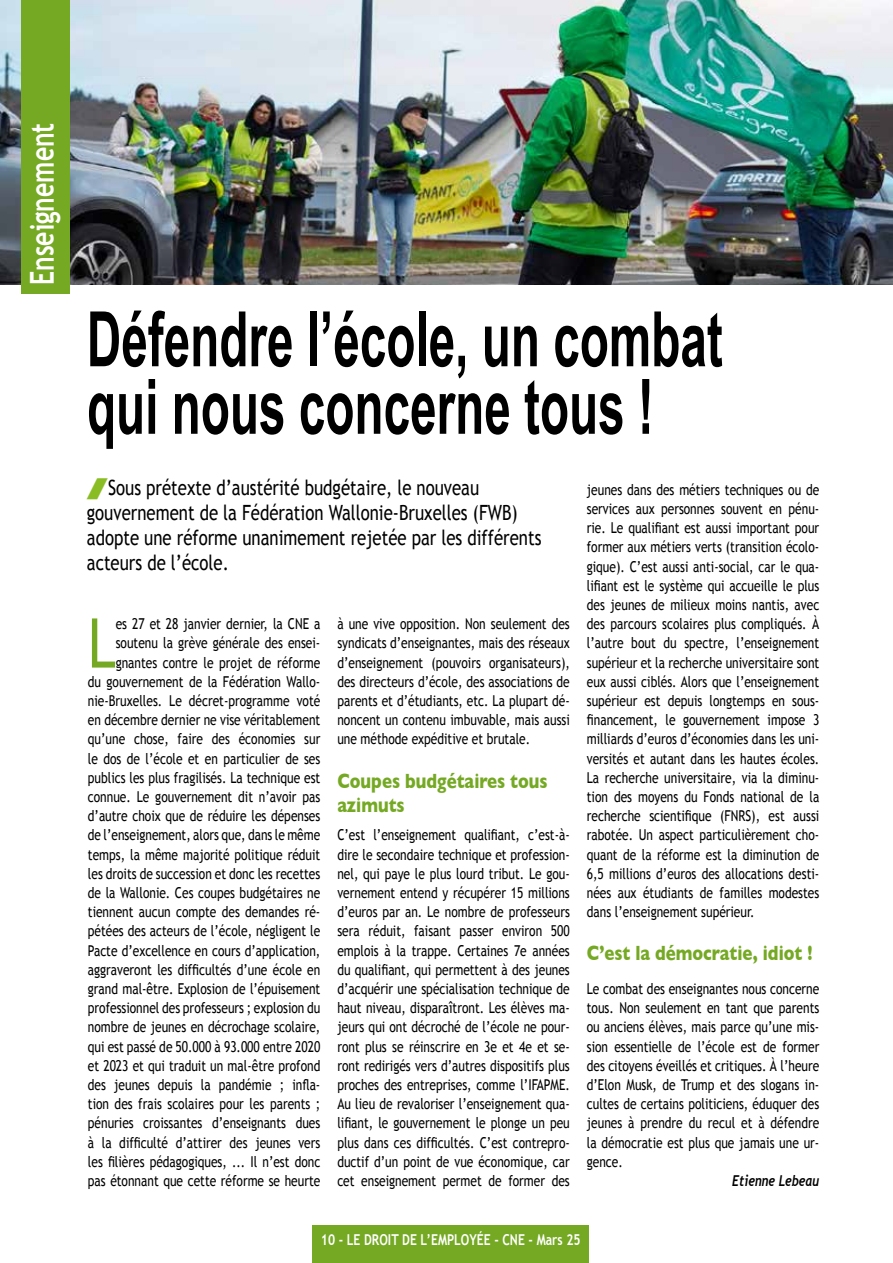
<style>
.page{position:relative;width:893px;height:1263px;background:#fff}
.page>*{position:absolute;margin:0;border:0;box-sizing:border-box;transform-origin:0 0}
.t1{font:700 76.5px/67.5px "Arial Narrow";color:#000;scale:.76 1}
.t2{font:68.7px "Trebuchet MS";color:#75a924;scale:.8 1}
.t3{font:700 33px "Trebuchet MS";color:#fff;scale:.75 1}
.t4{font:21px/25.2px "Trebuchet MS";color:#000;scale:.8 1}
.t5{font:700 21px/24px "Gill Sans";color:#75a924;scale:.8 1}
.t6{font:15px/19.2px "Trebuchet MS";color:#000;text-align:justify;scale:.8 1}
.t7{font:700 15px "Trebuchet MS";color:#fff;scale:.81 1}
.t8{font:italic 700 15px "Trebuchet";color:#000;scale:.8 1}
</style>
<div class="page">
<div style="left:312px;top:1225px;width:277px;height:38px;background:#75a924"></div>
<img style="left:0;top:0;width:893px;height:285px">
<div style="left:21px;top:0;width:48px;height:293px;background:#75a924"></div>
<h3 class="t3" style="left:21px;top:285px;width:218px;rotate:-90deg">Enseignement</h3>
<h1 class="t1" style="left:87px;top:302px;width:838px">Défendre l’école, un combat qui nous concerne tous !</h1>
<h3 class="t4" style="left:87px;top:475px;width:570px;text-indent:21px">Sous prétexte d’austérité budgétaire, le nouveau gouvernement de la Fédération Wallonie-Bruxelles (FWB) adopte une réforme unanimement rejetée par les différents acteurs de l’école.</h3>
<p class="t6" style="left:587px;top:480px;width:292px">jeunes dans des métiers techniques ou de services aux personnes souvent en pénu&shy;rie. Le qualifiant est aussi important pour former aux métiers verts (transition écolo&shy;gique). C’est aussi anti-social, car le qua&shy;lifiant est le système qui accueille le plus des jeunes de milieux moins nantis, avec des parcours scolaires plus compliqués. À l’autre bout du spectre, l’enseignement supérieur et la recherche universitaire sont eux aussi ciblés. Alors que l’enseignement supérieur est depuis longtemps en sous&shy;financement, le gouvernement impose 3 milliards d’euros d’économies dans les uni&shy;versités et autant dans les hautes écoles.<br>La recherche universitaire, via la diminu&shy;tion des moyens du Fonds national de la recherche scientifique (FNRS), est aussi rabotée. Un aspect particulièrement cho&shy;quant de la réforme est la diminution de 6,5 millions d’euros des allocations desti&shy;nées aux étudiants de familles modestes dans l’enseignement supérieur.</p>
<h3 class="t5" style="left:587px;top:941px;width:284px">C’est la démocratie, idiot !</h3>
<p class="t6" style="left:587px;top:979px;width:292px">Le combat des enseignantes nous concerne tous. Non seulement en tant que parents ou anciens élèves, mais parce qu’une mis&shy;sion essentielle de l’école est de former des citoyens éveillés et critiques. À l’heure d’Elon Musk, de Trump et des slogans in&shy;cultes de certains politiciens, éduquer des jeunes à prendre du recul et à défendre la démocratie est plus que jamais une ur&shy;gence.</p>
<p class="t8" style="left:732px;top:1171px;width:110px">Etienne Lebeau</p>
<p class="t6" style="left:88px;top:614px;width:292px;text-align:right">es 27 et 28 janvier dernier, la CNE a soutenu la grève générale des ensei&shy;gnantes contre le projet de réforme<br>du gouvernement de la Fédération Wallo&shy;nie-Bruxelles. Le décret-programme voté en décembre dernier ne vise véritablement qu’une chose, faire des économies sur le dos de l’école et en particulier de ses publics les plus fragilisés. La technique est connue. Le gouvernement dit n’avoir pas d’autre choix que de réduire les dépenses de l’enseignement, alors que, dans le même temps, la même majorité politique réduit les droits de succession et donc les recettes de la Wallonie. Ces coupes budgétaires ne tiennent aucun compte des demandes ré&shy;pétées des acteurs de l’école, négligent le Pacte d’excellence en cours d’application, aggraveront les difficultés d’une école en grand mal-être. Explosion de l’épuisement professionnel des professeurs ; explosion du nombre de jeunes en décrochage scolaire, qui est passé de 50.000 à 93.000 entre 2020 et 2023 et qui traduit un mal-être profond des jeunes depuis la pandémie ; infla&shy;tion des frais scolaires pour les parents ; pénuries croissantes d’enseignants dues à la difficulté d’attirer des jeunes vers les filières pédagogiques, ... Il n’est donc pas étonnant que cette réforme se heurte</p>
<p class="t6" style="left:337px;top:614px;width:292px">à une vive opposition. Non seulement des syndicats d’enseignantes, mais des réseaux d’enseignement (pouvoirs organisateurs), des directeurs d’école, des associations de parents et d’étudiants, etc. La plupart dé&shy;noncent un contenu imbuvable, mais aussi une méthode expéditive et brutale.</p>
<h2 class="t2" style="left:88px;top:603px;width:36px">L</h2>
<h3 class="t5" style="left:337px;top:768px;width:264px">Coupes budgétaires tous azimuts</h3>
<p class="t6" style="left:337px;top:826px;width:292px">C’est l’enseignement qualifiant, c’est-à&shy;dire le secondaire technique et profession&shy;nel, qui paye le plus lourd tribut. Le gou&shy;vernement entend y récupérer 15 millions d’euros par an. Le nombre de professeurs sera réduit, faisant passer environ 500 emplois à la trappe. Certaines 7e années du qualifiant, qui permettent à des jeunes d’acquérir une spécialisation technique de haut niveau, disparaîtront. Les élèves ma&shy;jeurs qui ont décroché de l’école ne pour&shy;ront plus se réinscrire en 3e et 4e et se&shy;ront redirigés vers d’autres dispositifs plus proches des entreprises, comme l’IFAPME.<br>Au lieu de revaloriser l’enseignement qua&shy;lifiant, le gouvernement le plonge un peu plus dans ces difficultés. C’est contrepro&shy;ductif d’un point de vue économique, car cet enseignement permet de former des</p>
<p class="t7" style="left:321px;top:1230px;width:322px">10 - LE DROIT DE L’EMPLOYÉE - CNE - Mars 25</p>
</div>
